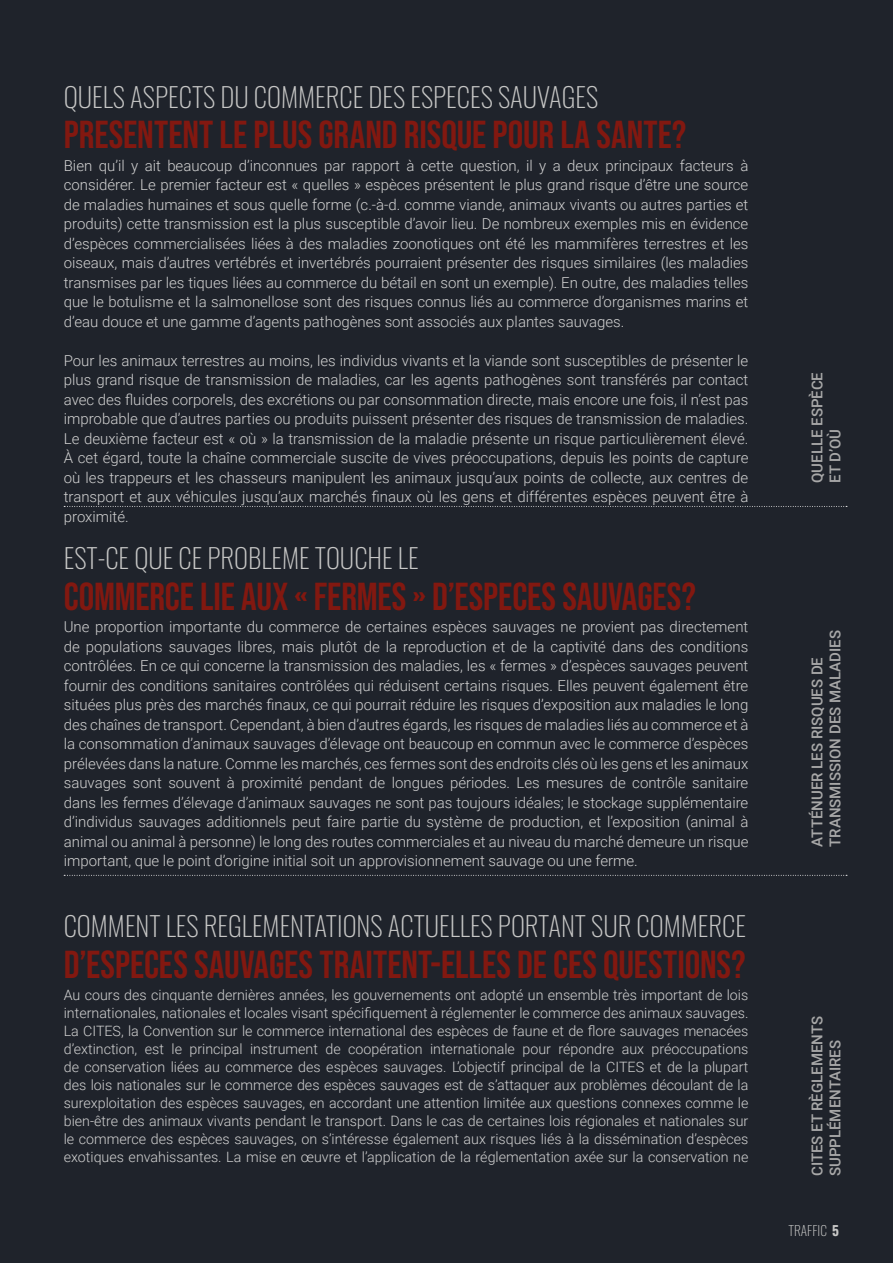
<style>
.page{position:relative;width:893px;height:1263px;background:#1f232b}
.page>*{position:absolute;margin:0;border:0;box-sizing:border-box;transform-origin:0 0}
.t1{font:39px "Bebas Neue";color:#821810}
.t2{font:200 27px "Oswald";color:#c7c7c6}
.t3{font:300 15px/19.5px "Roboto";color:#d1d1d1;text-align:justify}
.t4{font:500 15px/18px "Roboto";color:#a8a8a8}
.t5{font:300 14.25px/18px "Roboto";color:#d1d1d1;text-align:justify}
.t6{font:200 13.5px "Oswald";color:#c7c7c6}
.s1{font-weight:700}
</style>
<div class="page">
<svg style="left:64px;top:506px;width:783px;height:1px"></svg>
<svg style="left:64px;top:875px;width:783px;height:1px"></svg>
<p class="t2" style="left:64px;top:73px;width:536px">QUELS ASPECTS DU COMMERCE DES ESPECES SAUVAGES</p>
<p class="t1" style="left:64px;top:113px;width:624px">PRESENTENT LE PLUS GRAND RISQUE POUR LA SANTE?</p>
<p class="t3" style="left:64px;top:155px;width:686px">Bien qu’il y ait beaucoup d’inconnues par rapport à cette question, il y a deux principaux facteurs à considérer. Le premier facteur est « quelles » espèces présentent le plus grand risque d’être une source de maladies humaines et sous quelle forme (c.-à-d. comme viande, animaux vivants ou autres parties et produits) cette transmission est la plus susceptible d’avoir lieu. De nombreux exemples mis en évidence d’espèces commercialisées liées à des maladies zoonotiques ont été les mammifères terrestres et les oiseaux, mais d’autres vertébrés et invertébrés pourraient présenter des risques similaires (les maladies transmises par les tiques liées au commerce du bétail en sont un exemple). En outre, des maladies telles que le botulisme et la salmonellose sont des risques connus liés au commerce d’organismes marins et d’eau douce et une gamme d’agents pathogènes sont associés aux plantes sauvages.</p>
<p class="t3" style="left:64px;top:350px;width:686px">Pour les animaux terrestres au moins, les individus vivants et la viande sont susceptibles de présenter le plus grand risque de transmission de maladies, car les agents pathogènes sont transférés par contact avec des fluides corporels, des excrétions ou par consommation directe, mais encore une fois, il n’est pas improbable que d’autres parties ou produits puissent présenter des risques de transmission de maladies.<br>Le deuxième facteur est « où » la transmission de la maladie présente un risque particulièrement élevé.<br>À cet égard, toute la chaîne commerciale suscite de vives préoccupations, depuis les points de capture où les trappeurs et les chasseurs manipulent les animaux jusqu’aux points de collecte, aux centres de transport et aux véhicules jusqu’aux marchés finaux où les gens et différentes espèces peuvent être à proximité.</p>
<p class="t2" style="left:64px;top:534px;width:356px">EST-CE QUE CE PROBLEME TOUCHE LE</p>
<p class="t1" style="left:64px;top:574px;width:633px">COMMERCE LIE AUX « FERMES » D’ESPECES SAUVAGES?</p>
<p class="t3" style="left:64px;top:617px;width:686px">Une proportion importante du commerce de certaines espèces sauvages ne provient pas directement de populations sauvages libres, mais plutôt de la reproduction et de la captivité dans des conditions contrôlées. En ce qui concerne la transmission des maladies, les « fermes » d’espèces sauvages peuvent fournir des conditions sanitaires contrôlées qui réduisent certains risques. Elles peuvent également être situées plus près des marchés finaux, ce qui pourrait réduire les risques d’exposition aux maladies le long des chaînes de transport. Cependant, à bien d’autres égards, les risques de maladies liés au commerce et à la consommation d’animaux sauvages d’élevage ont beaucoup en commun avec le commerce d’espèces prélevées dans la nature. Comme les marchés, ces fermes sont des endroits clés où les gens et les animaux sauvages sont souvent à proximité pendant de longues périodes. Les mesures de contrôle sanitaire dans les fermes d’élevage d’animaux sauvages ne sont pas toujours idéales; le stockage supplémentaire d’individus sauvages additionnels peut faire partie du système de production, et l’exposition (animal à animal ou animal à personne) le long des routes commerciales et au niveau du marché demeure un risque important, que le point d’origine initial soit un approvisionnement sauvage ou une ferme.</p>
<p class="t2" style="left:64px;top:902px;width:684px">COMMENT LES REGLEMENTATIONS ACTUELLES PORTANT SUR COMMERCE</p>
<p class="t1" style="left:64px;top:942px;width:683px">D’ESPECES SAUVAGES TRAITENT-ELLES DE CES QUESTIONS?</p>
<p class="t5" style="left:64px;top:985px;width:686px">Au cours des cinquante dernières années, les gouvernements ont adopté un ensemble très important de lois internationales, nationales et locales visant spécifiquement à réglementer le commerce des animaux sauvages.<br>La CITES, la Convention sur le commerce international des espèces de faune et de flore sauvages menacées d’extinction, est le principal instrument de coopération internationale pour répondre aux préoccupations de conservation liées au commerce des espèces sauvages. L’objectif principal de la CITES et de la plupart des lois nationales sur le commerce des espèces sauvages est de s’attaquer aux problèmes découlant de la surexploitation des espèces sauvages, en accordant une attention limitée aux questions connexes comme le bien-être des animaux vivants pendant le transport. Dans le cas de certaines lois régionales et nationales sur le commerce des espèces sauvages, on s’intéresse également aux risques liés à la dissémination d’espèces exotiques envahissantes. La mise en œuvre et l’application de la réglementation axée sur la conservation ne</p>
<p class="t4" style="left:807px;top:483px;width:112px;rotate:-90deg">QUELLE ESPÈCE</p>
<p class="t4" style="left:825px;top:483px;width:56px;rotate:-90deg">ET D’OÙ</p>
<p class="t4" style="left:807px;top:847px;width:218px;rotate:-90deg">ATTÉNUER LES RISQUES DE<br>TRANSMISSION DES MALADIES</p>
<p class="t4" style="left:807px;top:1176px;width:161px;rotate:-90deg">CITES ET RÈGLEMENTS<br>SUPPLÉMENTAIRES</p>
<p class="t6" style="left:788px;top:1218px;width:52px">TRAFFIC <span class="s1">5</span></p>
</div>
